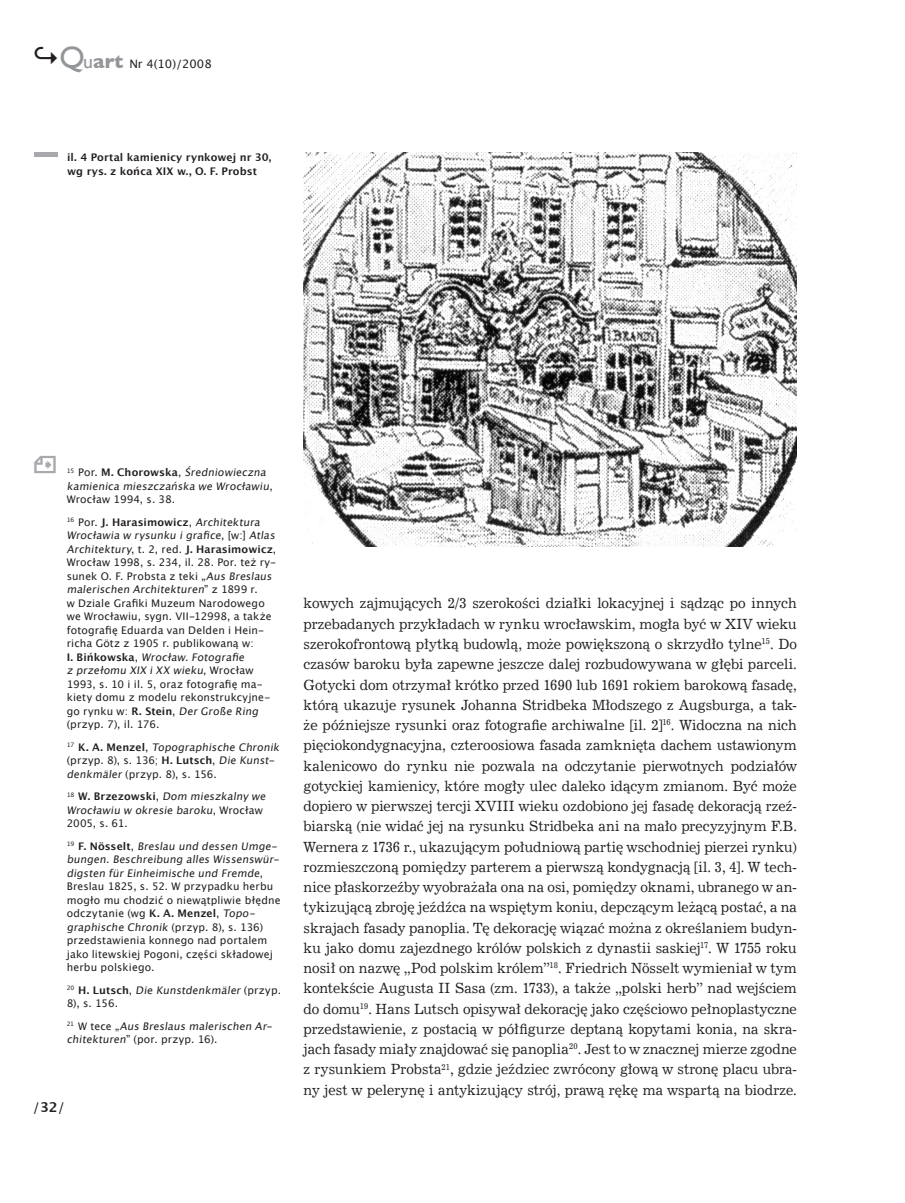
<style>
.page{position:relative;width:905px;height:1203px;background:#fff}
.page>*{position:absolute;margin:0;border:0;box-sizing:border-box;transform-origin:0 0}
.t1{font:14.1px/20.2px "News 702 EU";letter-spacing:.01em;color:#231f20;text-align:justify;scale:.94 1}
.t2{font:13.5px "Lucida Grande";color:#231f20}
.t3{font:11.7px "Lucida Grande";color:#231f20}
.t4{font:10.5px/13.5px "Lucida Grande";letter-spacing:.015em;color:#231f20}
.t5{font:700 10.5px/13.5px "Lucida Grande";letter-spacing:.01em;color:#231f20}
.s1{font-weight:700;font-size:27px}
.s2{font-family:"Gill Sans";font-size:30.9px;color:#939598}
.s3{font-family:"Gill Sans";font-size:19.8px;color:#939598}
.s4{font-family:"Gill Sans";font-weight:700;font-size:19.8px;color:#939598}
.s5{font-weight:700}
</style>
<div class="page">
<img style="left:304px;top:152px;width:493px;height:394px">
<div style="left:34px;top:152px;width:24px;height:5px;background:#a8a9ad"></div>
<p class="t3" style="left:32px;top:57px;width:181px"><span class="s1">↪</span><span class="s2">Q</span><span class="s3">u</span><span class="s4">art</span> Nr 4(10)/2008</p>
<p class="t5" style="left:67px;top:151px;width:206px">il. 4 Portal kamienicy rynkowej nr 30, wg rys. z końca XIX w., O. F. Probst</p>
<p class="t4" style="left:67px;top:465px;width:207px"><sup>15</sup> Por. <span class="s5">M. Chorowska</span>, Średniowieczna kamienica mieszczańska we Wrocławiu,<br>Wrocław 1994, s. 38.</p>
<p class="t4" style="left:67px;top:515px;width:213px"><sup>16</sup> Por. <span class="s5">J. Harasimowicz</span>, Architektura Wrocławia w rysunku igrafice, [w : ] Atlas Architektury, t. 2, red. <span class="s5">J. Harasimowicz</span>, Wrocław 1998, s. 234, il. 28. Por. też ry&shy;sunek O. F. Probsta z teki „Aus Breslaus malerischen Architekturen” z 1 8 9 9 r.<br>w Dziale Grafiki Muzeum Narodowego we Wrocławiu, sygn. VII-12998, a także fotografię Eduarda van Delden i Hein&shy;richa Götz z 1905 r. publikowaną w:<br><span class="s5">I . B i ń ko w s ka</span> , Wrocław.Fotografie<br>z przełomu XIX iXX wieku, W r o cław 1993, s. 10 i il. 5, oraz fotografię ma&shy;kiety domu z modelu rekonstrukcyjne&shy;go rynku w: <span class="s5">R. Stein</span>, DerGroße Ring (przyp. 7), il. 176.</p>
<p class="t4" style="left:67px;top:740px;width:217px"><sup>1</sup> <sup>7</sup> <span class="s5">K. A. M e n ze l</span> , Topographische Chronik (przyp. 8), s. 136; <span class="s5">H. Lutsch</span>, Die Kunst&shy;denkmäler(przyp. 8), s. 156.</p>
<p class="t4" style="left:67px;top:789px;width:203px"><sup>18</sup> <span class="s5">W. Brzezowski</span>, Dom mieszkalny we<br>Wrocławiu w okresie baroku, W r o cław<br>2005, s. 61.</p>
<p class="t4" style="left:67px;top:839px;width:217px"><sup>1</sup> <sup>9</sup> <span class="s5">F. N ö s se l t</span> , Breslau und dessen Umge&shy;bungen.Beschreibung alles Wissenswür&shy;digsten fürEinheimische und Fremde, Breslau 1825, s. 52. W przypadku herbu mogło mu chodzić o niewątpliwie błędne odczytanie (wg <span class="s5">K. A. Menzel</span>, Topo&shy;graphische Chronik ( p rzy p . 8) , s . 1 3 6) przedstawienia konnego nad portalem jako litewskiej Pogoni, części składowej herbu polskiego.</p>
<p class="t4" style="left:67px;top:983px;width:216px"><sup>20</sup> <span class="s5">H . Lutsch</span>, Die Kunstdenkmäler(przyp.<br>8), s. 156.</p>
<p class="t4" style="left:67px;top:1019px;width:210px"><sup>2</sup> <sup>1</sup> W te c e „ Aus Breslaus malerischen Ar&shy;chitekturen” (por. przyp. 16).</p>
<p class="t2" style="left:33px;top:1099px;width:33px">/<span class="s5">32</span>/</p>
<p class="t1" style="left:304px;top:594px;width:526px">kowych zajmujących 2/3 szerokości działki lokacyjnej i sądząc po innych przebadanych przykładach w rynku wrocławskim, mogła być w XIV wieku szerokofrontową płytką budowlą, może powiększoną o skrzydło tylne<sup>15</sup>. Do czasów baroku była zapewne jeszcze dalej rozbudowywana w głębi parceli.<br>Gotycki dom otrzymał krótko przed 1690 lub 1691 rokiem barokową fasadę, którą ukazuje rysunek Johanna Stridbeka Młodszego z Augsburga, a tak&shy;że późniejsze rysunki oraz fotografie archiwalne [il. 2]<sup>16</sup>. Widoczna na nich pięciokondygnacyjna, czteroosiowa fasada zamknięta dachem ustawionym kalenicowo do rynku nie pozwala na odczytanie pierwotnych podziałów gotyckiej kamienicy, które mogły ulec daleko idącym zmianom. Być może dopiero w pierwszej tercji XVIII wieku ozdobiono jej fasadę dekoracją rzeź&shy;biarską (nie widać jej na rysunku Stridbeka ani na mało precyzyjnym F.B.<br>Wernera z 1736 r., ukazującym południową partię wschodniej pierzei rynku) rozmieszczoną pomiędzy parterem a pierwszą kondygnacją [il. 3, 4]. W tech&shy;nice płaskorzeźby wyobrażała ona na osi, pomiędzy oknami, ubranego w an&shy;tykizującą zbroję jeźdźca na wspiętym koniu, depczącym leżącą postać, a na skrajach fasady panoplia. Tę dekorację wiązać można z określaniem budyn&shy;ku jako domu zajezdnego królów polskich z dynastii saskiej<sup>17</sup>. W 1755 roku nosił on nazwę „Pod polskim królem”<sup>18</sup>. Friedrich Nösselt wymieniał w tym kontekście Augusta II Sasa (zm. 1733), a także „polski herb” nad wejściem do domu<sup>19</sup>. Hans Lutsch opisywał dekorację jako częściowo pełnoplastyczne przedstawienie, z postacią w półfigurze deptaną kopytami konia, na skra&shy;jach fasady miały znajdować się panoplia<sup>20</sup>. Jest to w znacznej mierze zgodne z rysunkiem Probsta<sup>21</sup>, gdzie jeździec zwrócony głową w stronę placu ubra&shy;ny jest w pelerynę i antykizujący strój, prawą rękę ma wspartą na biodrze.</p>
</div>
